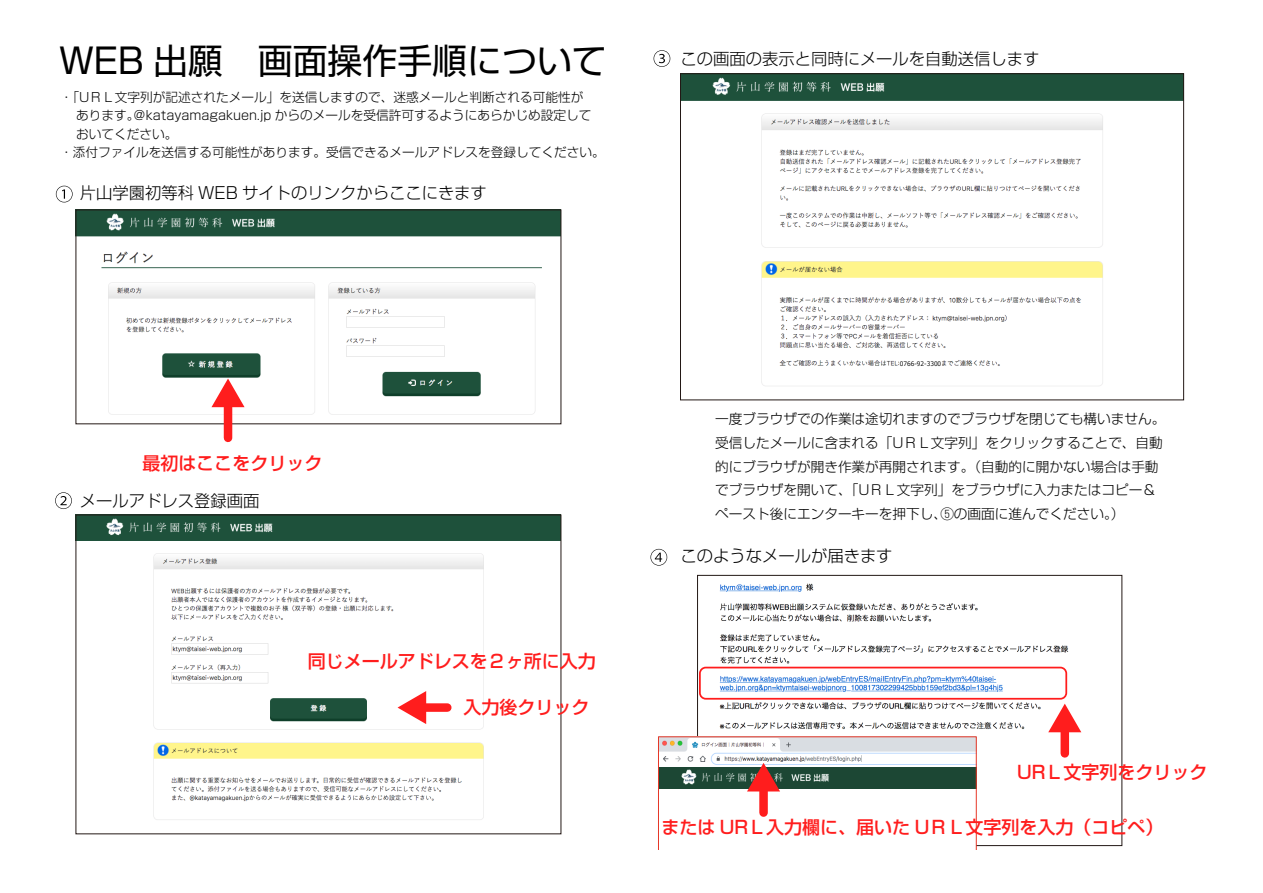
<style>
.page{position:relative;width:1263px;height:893px;background:#fff}
.page>*{position:absolute;margin:0;border:0;box-sizing:border-box;transform-origin:0 0}
.t1{font:34.95px "Shin Go Pro";color:#000}
.t2{font:500 18px "Shin Go Pro";color:#ff1d1d}
.t3{font:300 16.35px "Shin Go Pro";color:#000}
.t4{font:300 13.65px/23.9px "Shin Go Pro";color:#000}
.t5{font:300 12.6px/18.5px "Shin Go Pro";color:#000}
.t6{font:6.3px "Meiryo";color:#000;scale:.93 1}
</style>
<div class="page">
<svg style="left:56px;top:186px;width:17px;height:16px"></svg>
<svg style="left:55px;top:492px;width:17px;height:17px"></svg>
<svg style="left:653px;top:50px;width:17px;height:17px"></svg>
<img style="left:78px;top:212px;width:481px;height:210px">
<img style="left:78px;top:517px;width:481px;height:303px">
<img style="left:682px;top:76px;width:500px;height:310px">
<div style="left:899px;top:360px;width:42px;height:6px;background:#fff"></div>
<img style="left:718px;top:574px;width:353px;height:184px">
<div style="left:76px;top:210px;width:485px;height:214px;border:1px solid #231815"></div>
<div style="left:76px;top:515px;width:485px;height:319px;border:1px solid #231815"></div>
<div style="left:680px;top:74px;width:504px;height:326px;border:1px solid #231815"></div>
<svg style="left:650px;top:549px;width:17px;height:17px"></svg>
<div style="left:699px;top:667px;width:368px;height:33px;border:2px solid #ff1d1d;border-radius:6px"></div>
<div style="left:224px;top:402px;width:8px;height:36px;background:#ff1d1d"></div>
<svg style="left:211px;top:379px;width:34px;height:28px"></svg>
<div style="left:421px;top:703px;width:26px;height:9px;background:#ff1d1d"></div>
<svg style="left:397px;top:691px;width:29px;height:33px"></svg>
<div style="left:1060px;top:727px;width:9px;height:26px;background:#ff1d1d"></div>
<svg style="left:1048px;top:704px;width:33px;height:28px"></svg>
<img style="left:660px;top:767px;width:315px;height:22px">
<img style="left:660px;top:738px;width:315px;height:27px">
<div style="left:658px;top:736px;width:319px;height:118px;border:1px solid #e63828"></div>
<div style="left:759px;top:787px;width:9px;height:26px;background:#ff1d1d"></div>
<svg style="left:747px;top:763px;width:33px;height:28px"></svg>
<div style="left:650px;top:850px;width:338px;height:36px;background:#fff"></div>
<h1 class="t1" style="left:59px;top:32px;width:549px">WEB 出願　画面操作手順について</h1>
<p class="t5" style="left:60px;top:86px;width:546px">・「UＲＬ文字列が記述されたメール」を送信しますので、迷惑メールと判断される可能性が<br>　あります。＠katayamagakuen.jp からのメールを受信許可するようにあらかじめ設定して<br>　おいてください。<br>・添付ファイルを送信する可能性があります。受信できるメールアドレスを登録してください。</p>
<p class="t3" style="left:80px;top:180px;width:408px">片山学園初等科 WEB サイトのリンクからここにきます</p>
<p class="t3" style="left:680px;top:45px;width:360px">この画面の表示と同時にメールを自動送信します</p>
<h2 class="t2" style="left:142px;top:448px;width:181px">最初はここをクリック</h2>
<p class="t3" style="left:80px;top:487px;width:181px">メールアドレス登録画面</p>
<h2 class="t2" style="left:308px;top:646px;width:289px">同じメールアドレスを２ヶ所に入力</h2>
<h2 class="t2" style="left:463px;top:692px;width:127px">入力後クリック</h2>
<p class="t6" style="left:900px;top:359px;width:46px">0766-92-3300</p>
<p class="t4" style="left:715px;top:405px;width:452px">一度ブラウザでの作業は途切れますのでブラウザを閉じても構いません。受信したメールに含まれる「UＲＬ文字列」をクリックすることで、自動的にブラウザが開き作業が再開されます。（自動的に開かない場合は手動でブラウザを開いて、「UＲＬ文字列」をブラウザに入力またはコピー＆ペースト後にエンターキーを押下し、⑤の画面に進んでください。）</p>
<p class="t3" style="left:680px;top:542px;width:214px">このようなメールが届きます</p>
<h2 class="t2" style="left:1017px;top:757px;width:192px">URＬ文字列をクリック</h2>
<h2 class="t2" style="left:661px;top:812px;width:504px">または URＬ入力欄に、届いた UＲＬ文字列を入力（コピペ）</h2>
</div>
